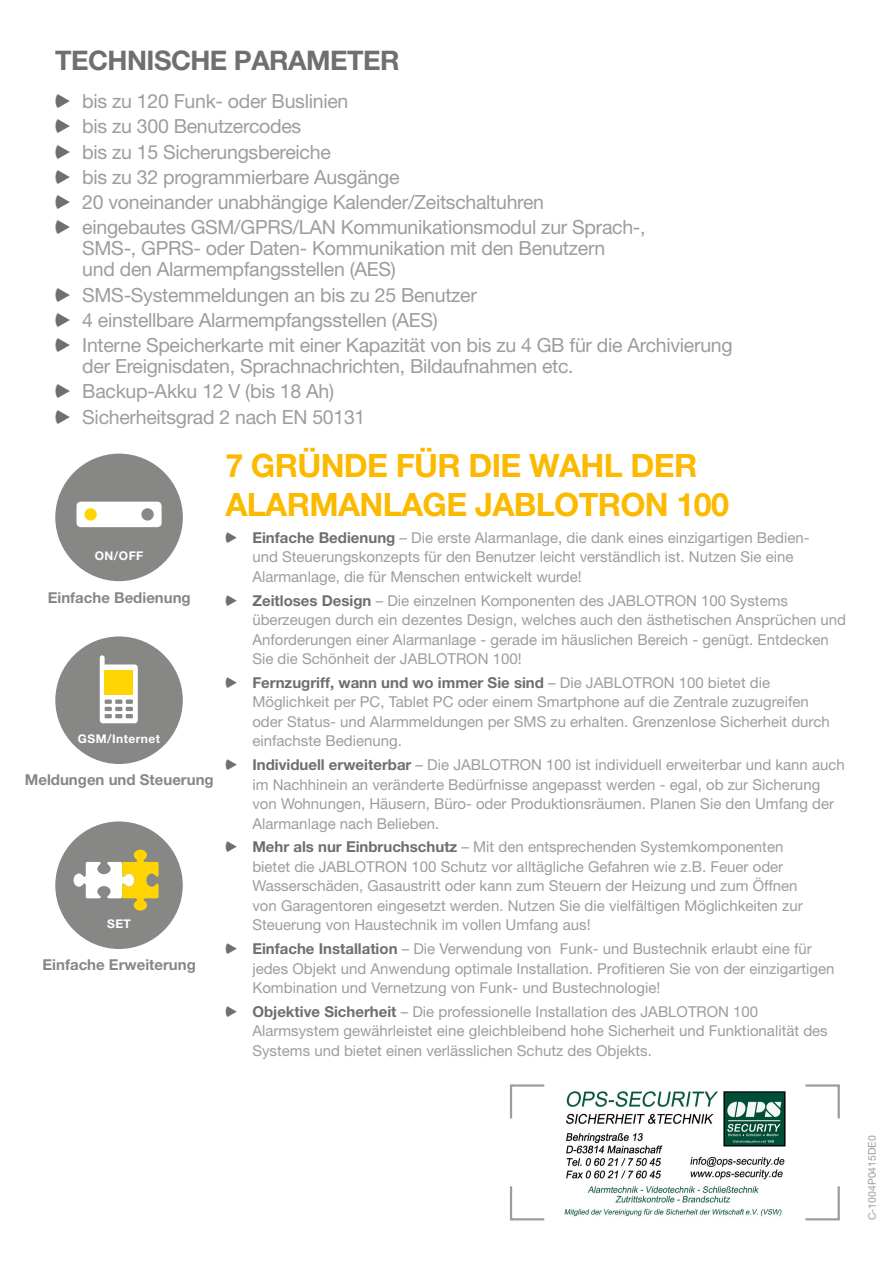
<style>
.page{position:relative;width:893px;height:1263px;background:#fff}
.page>*{position:absolute;margin:0;border:0;box-sizing:border-box;transform-origin:0 0}
.t1{font:700 32.25px/38.7px "Helvetica Neue LT Pro";letter-spacing:-.02em;color:#fbba00}
.t2{font:700 27px "Helvetica Neue LT Pro";letter-spacing:-.02em;color:#6f6f6e}
.t3{font:19.5px/25.2px "Helvetica Neue LT Pro";letter-spacing:-.015em;color:#9c9d9d}
.t4{font:15px/19.5px "Helvetica Neue LT Pro";color:#9c9d9d}
.t5{font:700 15px "Helvetica Neue LT Pro";color:#878786}
.t6{font:700 12px "Helvetica Neue LT Pro";letter-spacing:.04em;color:#fff}
.t7{font:10.5px "Helvetica Neue CE";color:#9c9d9d}
.s1{font-family:"Jablosip";color:#6f6f6e}
.s2{font-weight:700;color:#6f6f6e}
</style>
<div class="page">
<svg style="left:510px;top:1084px;width:35px;height:35px"></svg>
<svg style="left:805px;top:1084px;width:35px;height:35px"></svg>
<svg style="left:510px;top:1186px;width:35px;height:35px"></svg>
<svg style="left:805px;top:1186px;width:35px;height:35px"></svg>
<svg style="left:55px;top:636px;width:128px;height:128px"></svg>
<div style="left:55px;top:821px;width:128px;height:128px;background:#878786;border-radius:50%"></div>
<svg style="left:74px;top:850px;width:85px;height:60px"></svg>
<div style="left:55px;top:454px;width:128px;height:127px;background:#878786;border-radius:50%"></div>
<div style="left:77px;top:502px;width:85px;height:25px;background:#fff;border-radius:4px"></div>
<svg style="left:84px;top:508px;width:13px;height:13px"></svg>
<div style="left:141px;top:508px;width:13px;height:13px;background:#878786;border-radius:50%"></div>
<img style="left:564px;top:1091px;width:222px;height:126px">
<h2 class="t2" style="left:55px;top:44px;width:346px">TECHNISCHE PARAMETER</h2>
<p class="t3" style="left:55px;top:88px;width:592px"><span class="s1">A</span> bis zu 120 Funk- oder Buslinien<br><span class="s1">A</span> bis zu 300 Benutzercodes<br><span class="s1">A</span> bis zu 15 Sicherungsbereiche<br><span class="s1">A</span> bis zu 32 programmierbare Ausgänge<br><span class="s1">A</span> 20 voneinander unabhängige Kalender/Zeitschaltuhren<br><span class="s1">A</span> eingebautes GSM/GPRS/LAN Kommunikationsmodul zur Sprach-,</p>
<h3 class="t3" style="left:82px;top:238px;width:525px;line-height:21px">SMS-, GPRS- oder Daten- Kommunikation mit den Benutzern und den Alarmempfangsstellen (AES)</h3>
<h3 class="t3" style="left:55px;top:282px;width:679px"><span class="s1">A</span> SMS-Systemmeldungen an bis zu 25 Benutzer<br><span class="s1">A</span> 4 einstellbare Alarmempfangsstellen (AES)<br><span class="s1">A</span> Interne Speicherkarte mit einer Kapazität von bis zu 4 GB für die Archivierung</h3>
<h3 class="t3" style="left:55px;top:353px;width:520px;text-indent:27px">der Ereignisdaten, Sprachnachrichten, Bildaufnahmen etc.<br><span class="s1">A</span> Backup-Akku 12 V (bis 18 Ah)<br><span class="s1">A</span> Sicherheitsgrad 2 nach EN 50131</h3>
<p class="t6" style="left:95px;top:548px;width:50px">ON/OFF</p>
<p class="t5" style="left:48px;top:588px;width:145px">Einfache Bedienung</p>
<p class="t6" style="left:78px;top:731px;width:84px">GSM/Internet</p>
<p class="t5" style="left:25px;top:770px;width:190px">Meldungen und Steuerung</p>
<p class="t6" style="left:107px;top:916px;width:25px">SET</p>
<p class="t5" style="left:43px;top:956px;width:155px">Einfache Erweiterung</p>
<h1 class="t1" style="left:225px;top:445px;width:505px">7 GRÜNDE FÜR DIE WAHL DER<br>ALARMANLAGE JABLOTRON 100</h1>
<p class="t4" style="left:252px;top:527px;width:559px;text-indent:-27px"><span class="s1">A</span> <span class="s2">Einfache Bedienung</span> – Die erste Alarmanlage, die dank eines einzigartigen Bedien&shy;und Steuerungskonzepts für den Benutzer leicht verständlich ist. Nutzen Sie eine<br>Alarmanlage, die für Menschen entwickelt wurde!</p>
<p class="t4" style="left:252px;top:590px;width:595px;text-indent:-27px"><span class="s1">A</span> <span class="s2">Zeitloses Design</span> – Die einzelnen Komponenten des JABLOTRON 100 Systems überzeugen durch ein dezentes Design, welches auch den ästhetischen Ansprüchen und Anforderungen einer Alarmanlage - gerade im häuslichen Bereich - genügt. Entdecken Sie die Schönheit der JABLOTRON 100!</p>
<p class="t4" style="left:252px;top:672px;width:579px;text-indent:-27px"><span class="s1">A</span> <span class="s2">Fernzugriff, wann und wo immer Sie sind</span> – Die JABLOTRON 100 bietet die Möglichkeit per PC, Tablet PC oder einem Smartphone auf die Zentrale zuzugreifen oder Status- und Alarmmeldungen per SMS zu erhalten. Grenzenlose Sicherheit durch einfachste Bedienung.</p>
<p class="t4" style="left:252px;top:755px;width:594px;text-indent:-27px"><span class="s1">A</span> <span class="s2">Individuell erweiterbar</span> – Die JABLOTRON 100 ist individuell erweiterbar und kann auch im Nachhinein an veränderte Bedürfnisse angepasst werden - egal, ob zur Sicherung von Wohnungen, Häusern, Büro- oder Produktionsräumen. Planen Sie den Umfang der Alarmanlage nach Belieben.</p>
<p class="t4" style="left:252px;top:837px;width:552px;text-indent:-27px"><span class="s1">A</span> <span class="s2">Mehr als nur Einbruchschutz</span> – Mit den entsprechenden Systemkomponenten bietet die JABLOTRON 100 Schutz vor alltägliche Gefahren wie z.B. Feuer oder Wasserschäden, Gasaustritt oder kann zum Steuern der Heizung und zum Öffnen von Garagentoren eingesetzt werden. Nutzen Sie die vielfältigen Möglichkeiten zur Steuerung von Haustechnik im vollen Umfang aus!</p>
<p class="t4" style="left:252px;top:939px;width:584px;text-indent:-27px"><span class="s1">A</span> <span class="s2">Einfache Installation</span> – Die Verwendung von Funk- und Bustechnik erlaubt eine für jedes Objekt und Anwendung optimale Installation. Profitieren Sie von der einzigartigen<br>Kombination und Vernetzung von Funk- und Bustechnologie!</p>
<p class="t4" style="left:252px;top:1001px;width:577px;text-indent:-27px"><span class="s1">A</span> <span class="s2">Objektive Sicherheit</span> – Die professionelle Installation des JABLOTRON 100<br>Alarmsystem gewährleistet eine gleichbleibend hohe Sicherheit und Funktionalität des<br>Systems und bietet einen verlässlichen Schutz des Objekts.</p>
<p class="t7" style="left:866px;top:1220px;width:86px;rotate:-90deg">C-1004P0415DE0</p>
</div>
